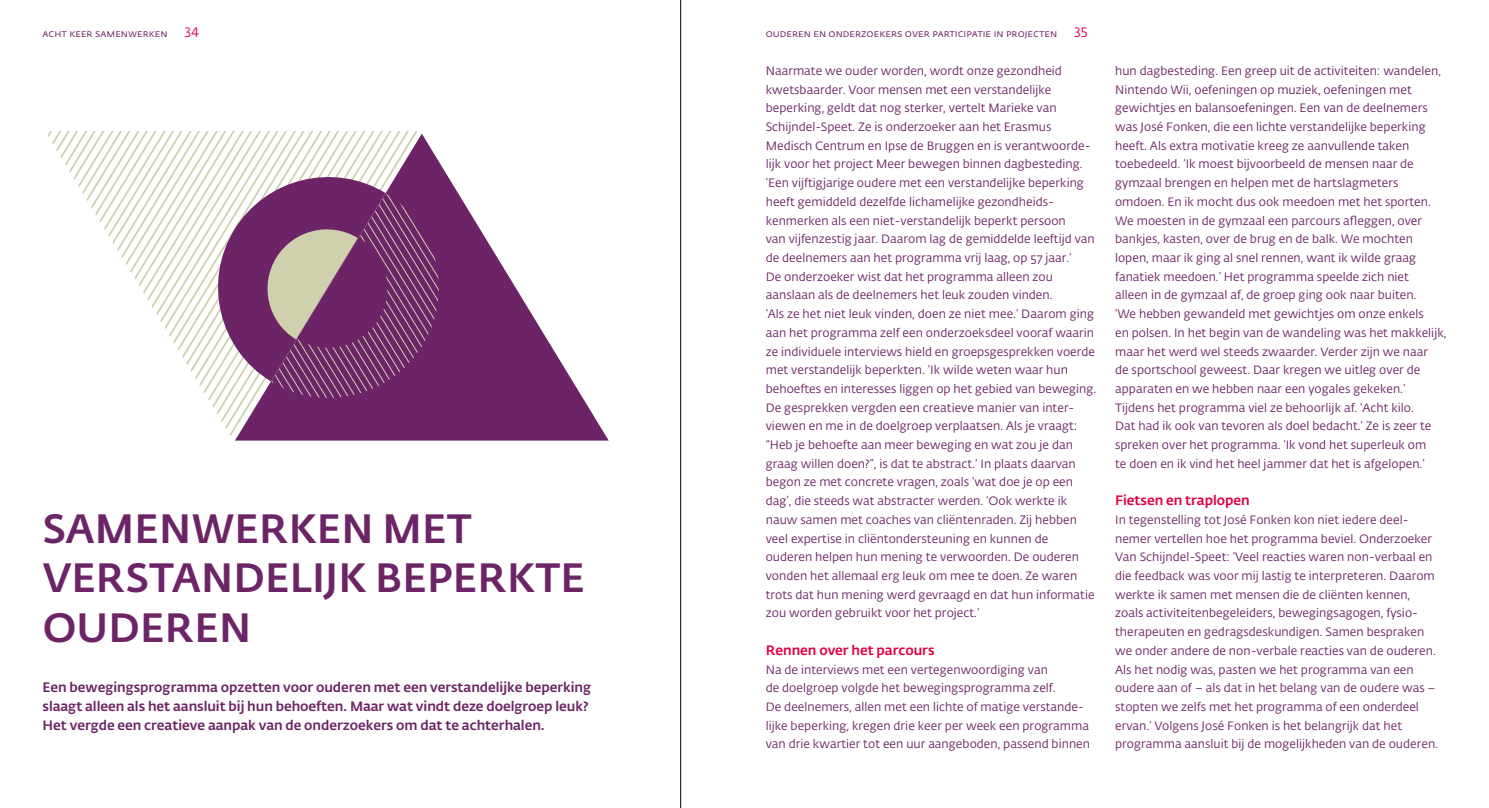
<style>
.page{position:relative;width:1489px;height:808px;background:#fff}
.page>*{position:absolute;margin:0;border:0;box-sizing:border-box;transform-origin:0 0}
.t1{font:500 40.5px "Fedra Sans Alt Std";letter-spacing:.125em;color:#6d2466}
.t2{font:500 40.5px "Fedra Sans Alt Std";letter-spacing:.145em;color:#6d2466}
.t3{font:500 13.5px/18.8px "Fedra Sans Alt Std";letter-spacing:-.005em;color:#6d2466}
.t4{font:500 13.5px "Fedra Sans Alt Std";letter-spacing:-.005em;color:#e20040}
.t5{font:13.5px "Fedra Sans Alt Std";color:#e20040}
.t6{font:12px/18.8px "Fedra Sans Alt Std";letter-spacing:.005em;color:#6d2466}
.t7{font:10.5px "Fedra Sans Alt Std";letter-spacing:-.005em;color:#6d2466}
</style>
<div class="page">
<svg style="left:47px;top:131px;width:371px;height:305px"></svg>
<svg style="left:235px;top:134px;width:373px;height:307px"></svg>
<svg style="left:202px;top:161px;width:252px;height:252px;background:#94648a"></svg>
<hr style="left:680px;top:0;width:1px;height:808px;background:#000">
<p class="t7" style="left:43px;top:27px;width:127px">acht keer samenwerken</p>
<p class="t5" style="left:184px;top:25px;width:16px">34</p>
<p class="t7" style="left:765px;top:27px;width:293px">ouderen en onderzoekers over participatie in projecten</p>
<p class="t5" style="left:1074px;top:25px;width:15px">35</p>
<p class="t6" style="left:765px;top:61px;width:332px">Naarmate we ouder worden, wordt onze gezondheid kwetsbaarder. Voor mensen met een verstandelijke beperking, geldt dat nog sterker, vertelt Marieke van Schijndel-Speet. Ze is onderzoeker aan het Erasmus Medisch Centrum en Ipse de Bruggen en is verantwoorde&shy;lijk voor het project Meer bewegen binnen dagbesteding. ‘Een vijftigjarige oudere met een verstandelijke beperking heeft gemiddeld dezelfde lichamelijke gezondheids&shy;kenmerken als een niet-verstandelijk beperkt persoon<br>van vijfenzestig jaar. Daarom lag de gemiddelde leeftijd van de deelnemers aan het programma vrij laag, op 57 jaar.’<br>De onderzoeker wist dat het programma alleen zou aanslaan als de deelnemers het leuk zouden vinden.<br>‘Als ze het niet leuk vinden, doen ze niet mee.’ Daarom ging aan het programma zelf een onderzoeksdeel vooraf waarin ze individuele interviews hield en groepsgesprekken voerde met verstandelijk beperkten. ‘Ik wilde weten waar hun behoeftes en interesses liggen op het gebied van beweging.<br>De gesprekken vergden een creatieve manier van inter&shy;viewen en me in de doelgroep verplaatsen. Als je vraagt: “Heb je behoefte aan meer beweging en wat zou je dan graag willen doen?”, is dat te abstract.’ In plaats daarvan begon ze met concrete vragen, zoals ‘wat doe je op een dag’, die steeds wat abstracter werden. ‘Ook werkte ik nauw samen met coaches van cliëntenraden. Zij hebben veel expertise in cliëntondersteuning en kunnen de ouderen helpen hun mening te verwoorden. De ouderen vonden het allemaal erg leuk om mee te doen. Ze waren trots dat hun mening werd gevraagd en dat hun informatie zou worden gebruikt voor het project.’</p>
<p class="t4" style="left:765px;top:642px;width:170px">Rennen over het parcours</p>
<p class="t6" style="left:765px;top:660px;width:326px">Na de interviews met een vertegenwoordiging van<br>de doelgroep volgde het bewegingsprogramma zelf.<br>De deelnemers, allen met een lichte of matige verstande&shy;lijke beperking, kregen drie keer per week een programma van drie kwartier tot een uur aangeboden, passend binnen</p>
<h1 class="t1" style="left:43px;top:503px;width:123px">Samenwe</h1>
<h1 class="t1" style="left:259px;top:503px;width:57px">rken</h1>
<h1 class="t1" style="left:382px;top:503px;width:84px">met</h1>
<h1 class="t1" style="left:43px;top:553px;width:160px">verstande</h1>
<h1 class="t2" style="left:290px;top:553px;width:291px">lijk beperkte</h1>
<h1 class="t1" style="left:43px;top:602px;width:178px">ouderen</h1>
<p class="t3" style="left:43px;top:678px;width:550px">Een bewegingsprogramma opzetten voor ouderen met een verstandelijke beperking slaagt alleen als het aansluit bij hun behoeften. Maar wat vindt deze doelgroep leuk?<br>H et vergde een creatieve aanpak van de onderzoekers om dat te achterhalen.</p>
<p class="t6" style="left:1115px;top:61px;width:333px">hun dagbesteding. Een greep uit de activiteiten: wandelen, Nintendo Wii, oefeningen op muziek, oefeningen met gewichtjes en balansoefeningen. Een van de deelnemers was José Fonken, die een lichte verstandelijke beperking heeft. Als extra motivatie kreeg ze aanvullende taken toebedeeld. ‘Ik moest bijvoorbeeld de mensen naar de gymzaal brengen en helpen met de hartslagmeters omdoen. En ik mocht dus ook meedoen met het sporten.<br>We moesten in de gymzaal een parcours afleggen, over bankjes, kasten, over de brug en de balk. We mochten lopen, maar ik ging al snel rennen, want ik wilde graag fanatiek meedoen.’ Het programma speelde zich niet<br>alleen in de gymzaal af, de groep ging ook naar buiten.<br>‘We hebben gewandeld met gewichtjes om onze enkels<br>en polsen. In het begin van de wandeling was het makkelijk, maar het werd wel steeds zwaarder. Verder zijn we naar<br>de sportschool geweest. Daar kregen we uitleg over de apparaten en we hebben naar een yogales gekeken.’ Tijdens het programma viel ze behoorlijk af. ‘Acht kilo.<br>Dat had ik ook van tevoren als doel bedacht.’ Ze is zeer te spreken over het programma. ‘Ik vond het superleuk om<br>te doen en ik vind het heel jammer dat het is afgelopen.’</p>
<p class="t4" style="left:1115px;top:492px;width:136px">Fietsen en traplopen</p>
<p class="t6" style="left:1115px;top:510px;width:324px">In tegenstelling tot José Fonken kon niet iedere deel-- nemer vertellen hoe het programma beviel. Onderzoeker Van Schijndel-Speet: ‘Veel reacties waren non-verbaal en die feedback was voor mij lastig te interpreteren. Daarom werkte ik samen met mensen die de cliënten kennen, zoals activiteitenbegeleiders, bewegingsagogen, fysio&shy;therapeuten en gedragsdeskundigen. Samen bespraken we onder andere de non-verbale reacties van de ouderen.<br>Als het nodig was, pasten we het programma van een oudere aan of – als dat in het belang van de oudere was – stopten we zelfs met het programma of een onderdeel ervan.’ Volgens José Fonken is het belangrijk dat het programma aansluit bij de mogelijkheden van de ouderen.</p>
</div>
